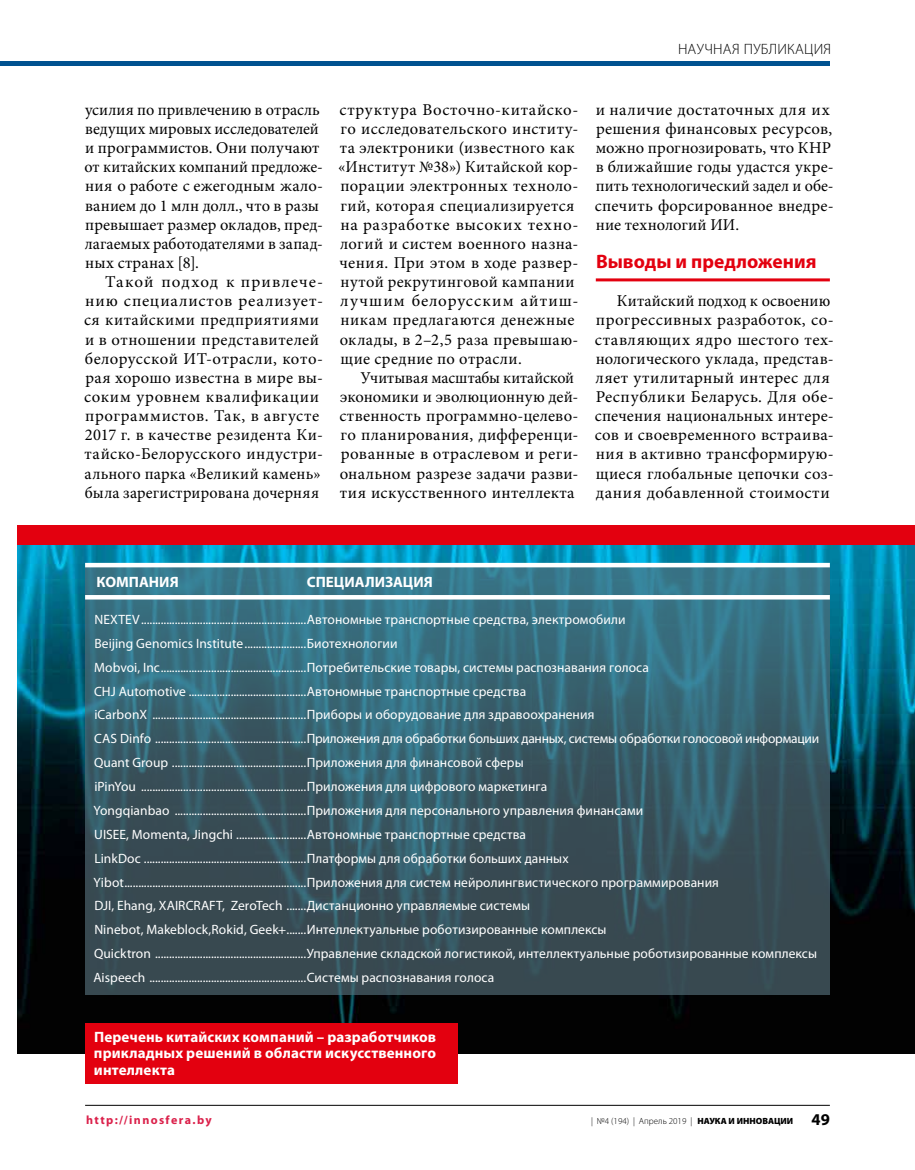
<style>
.page{position:relative;width:915px;height:1170px;background:#fff}
.page>*{position:absolute;margin:0;border:0;box-sizing:border-box;transform-origin:0 0}
.t1{font:700 19.5px "Myriad Pro";color:#e3000f}
.t2{font:16.5px/19.2px "Minion Pro";letter-spacing:.02em;color:#000}
.t3{font:700 15px/16.5px "Myriad Pro";letter-spacing:.005em;color:#fff;text-align:justify}
.t4{font:300 15px "Myriad Pro";letter-spacing:.015em;color:#000}
.t5{font:13.5px/23.9px "Myriad Pro";letter-spacing:.005em;color:#fff}
.t6{font:700 12px "Myriad Pro";letter-spacing:.115em;color:#db214b}
.t7{font:300 9px "Myriad Pro";color:#000}
.s1{font-weight:900}
.s2{font-weight:700;font-size:16.5px}
</style>
<div class="page">
<hr style="left:595px;top:278px;width:234px;height:3px;background:#e3000f">
<img style="left:17px;top:544px;width:897px;height:509px">
<div style="left:17px;top:525px;width:897px;height:19px;background:#e3000f"></div>
<svg style="left:85px;top:567px;width:744px;height:427px;background:#375d6a"></svg>
<hr style="left:85px;top:563px;width:744px;height:4px;background:#fff">
<hr style="left:85px;top:595px;width:744px;height:4px;background:#fff">
<div style="left:85px;top:1023px;width:372px;height:60px;background:#e3000f"></div>
<hr style="left:0;top:61px;width:829px;height:4px;background:#005290">
<hr style="left:85px;top:1104px;width:744px;height:1px;background:#000">
<p class="t4" style="left:677px;top:40px;width:155px">НАУЧНАЯ ПУБЛИКАЦИЯ</p>
<p class="t2" style="left:84px;top:100px;width:240px">усилия по привлечению в отрасль ведущих мировых исследователей и программистов. Они получают от китайских компаний предложе&shy;ния о работе с ежегодным жало&shy;ванием до 1 млн долл., что в разы превышает размер окладов, пред&shy;лагаемых работодателями в запад&shy;ных странах [8].</p>
<p class="t2" style="left:84px;top:272px;width:240px;text-indent:21px">Такой подход к привлече&shy;нию специалистов реализует&shy;ся китайскими предприятиями и в отношении представителей белорусской ИT‑отрасли, кото&shy;рая хорошо известна в мире вы&shy;соким уровнем квалификации программистов. Так, в августе<br>2017 г. в качестве резидента Ки&shy;тайско-Белорусского индустри&shy;ального парка «Великий камень» была зарегистрирована дочерняя</p>
<p class="t2" style="left:338px;top:100px;width:242px">структура Восточно-китайско&shy;го исследовательского институ&shy;та электроники (известного как «Институт №38») Китайской кор&shy;порации электронных техноло&shy;гий, которая специализируется на разработке высоких техно&shy;логий и систем военного назна&shy;чения. При этом в ходе развер&shy;нутой рекрутинговой кампании лучшим белорусским айтиш&shy;никам предлагаются денежные оклады, в 2–2,5 раза превышаю&shy;щие средние по отрасли.</p>
<p class="t2" style="left:339px;top:368px;width:240px;text-indent:21px">Учитывая масштабы китайской экономики и эволюционную дей&shy;ственность программно-целево&shy;го планирования, дифференци&shy;рованные в отраслевом и реги&shy;ональном разрезе задачи разви&shy;тия искусственного интеллекта</p>
<p class="t2" style="left:594px;top:100px;width:240px">и наличие достаточных для их решения финансовых ресурсов, можно прогнозировать, что КНР в ближайшие годы удастся укре&shy;пить технологический задел и обе&shy;спечить форсированное внедре&shy;ние технологий ИИ.</p>
<h1 class="t1" style="left:596px;top:251px;width:222px">Выводы и предложения</h1>
<p class="t2" style="left:594px;top:291px;width:240px;text-indent:22px">Китайский подход к освоению прогрессивных разработок, со&shy;ставляющих ядро шестого тех&shy;нологического уклада, представ&shy;ляет утилитарный интерес для<br>Республики Беларусь. Для обе&shy;спечения национальных интере&shy;сов и своевременного встраива&shy;ния в активно трансформирую&shy;щиеся глобальные цепочки соз&shy;дания добавленной стоимости</p>
<p class="t3" style="left:97px;top:573px;width:83px">КОМПАНИЯ</p>
<p class="t3" style="left:307px;top:573px;width:127px">СПЕЦИАЛИЗАЦИЯ</p>
<p class="t5" style="left:93px;top:607px;width:727px">NEXTEV...........................................................Автономные транспортные средства, электромобили<br>Beijing Genomics Institute......................Биотехнологии<br>Mobvoi, Inc....................................................Потребительские товары, системы распознавания голоса<br>CHJ Automotive ..........................................Автономные транспортные средства<br>iCarbonX .......................................................Приборы и оборудование для здравоохранения<br>CAS Dinfo ......................................................Приложения для обработки больших данных, системы обработки голосовой информации Quant Group ................................................Приложения для финансовой сферы<br>iPinYou ...........................................................Приложения для цифрового маркетинга<br>Yongqianbao ...............................................Приложения для персонального управления финансами<br>UISEE, Momenta, Jingchi .........................Автономные транспортные средства<br>LinkDoc ..........................................................Платформы для обработки больших данных Yibot.................................................................Приложения для систем нейролингвистического программирования<br>DJI, Ehang, XAIRCRAFT, ZeroTech .......Дистанционно управляемые системы<br>Ninebot, Makeblock,Rokid, Geek+.......Интеллектуальные роботизированные комплексы<br>Quicktron ......................................................Управление складской логистикой, интеллектуальные роботизированные комплексы Aispeech ........................................................Системы распознавания голоса</p>
<p class="t3" style="left:94px;top:1028px;width:344px">Перечень китайских компаний – разработчиков прикладных решений в области искусственного интеллекта</p>
<p class="t6" style="left:86px;top:1113px;width:127px">http://innosfera.by</p>
<p class="t7" style="left:591px;top:1116px;width:240px">| №4 (194) | Апрель 2019 | <span class="s1">НАУКА И ИННОВАЦИИ</span> <span class="s2">49</span></p>
</div>
